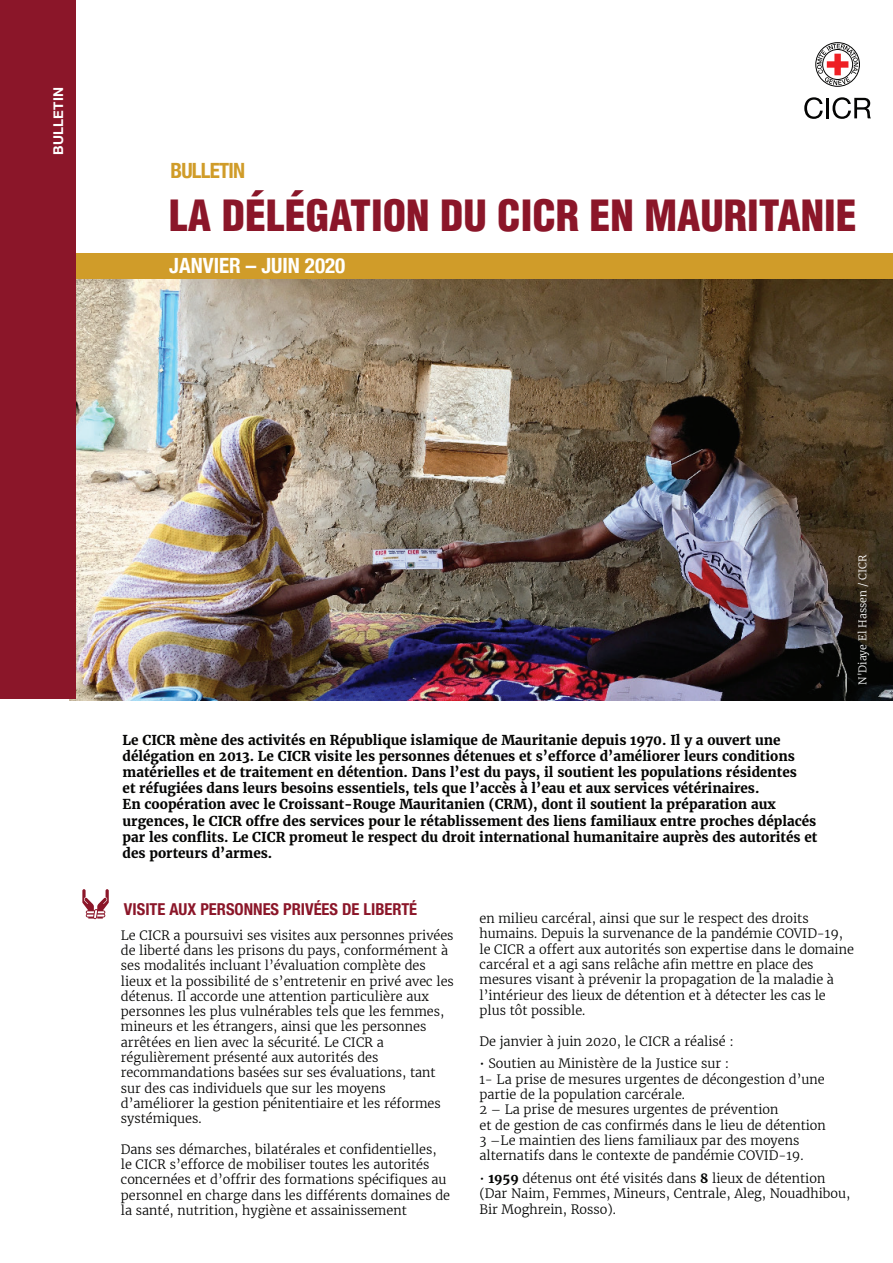
<style>
.page{position:relative;width:893px;height:1263px;background:#fff}
.page>*{position:absolute;margin:0;border:0;box-sizing:border-box;transform-origin:0 0}
.t1{font:900 condensed 42px "Helvetica LT Std";color:#8b1629}
.t2{font:700 condensed 21px "Helvetica Neue";color:#fff}
.t3{font:700 condensed 21px "Helvetica Neue";letter-spacing:-.035em;color:#d09c29}
.t4{font:700 condensed 16.5px "Helvetica Neue LT Pro";color:#8b1629}
.t5{font:700 13.5px/16.2px "Merriweather";color:#050504}
.t6{font:700 13.5px "Helvetica Neue";letter-spacing:.015em;color:#fff}
.t7{font:300 12.75px/15.3px "Merriweather";color:#050504}
.t8{font:300 12.75px/15.3px "Merriweather";color:#040504}
.t9{font:300 10.5px "Merriweather";color:#fff}
.s1{font-weight:700}
</style>
<div class="page">
<img style="left:70px;top:279px;width:823px;height:421px">
<svg style="left:815px;top:42px;width:45px;height:45px"></svg>
<svg style="left:804px;top:97px;width:19px;height:22px"></svg>
<hr style="left:826px;top:98px;width:3px;height:20px;background:#050504">
<svg style="left:832px;top:97px;width:39px;height:22px"></svg>
<div style="left:20px;top:253px;width:873px;height:26px;background:#d09c29"></div>
<div style="left:0;top:0;width:76px;height:699px;background:#8b1629"></div>
<svg style="left:82px;top:889px;width:27px;height:30px"></svg>
<p class="t6" style="left:48px;top:155px;width:69px;rotate:-90deg">BULLETIN</p>
<h2 class="t3" style="left:170px;top:153px;width:76px">BULLETIN</h2>
<h1 class="t1" style="left:169px;top:189px;width:689px">LA DÉLÉGATION DU CICR EN MAURITANIE</h1>
<h2 class="t2" style="left:169px;top:248px;width:177px">JANVIER – JUIN 2020</h2>
<p class="t9" style="left:856px;top:685px;width:132px;rotate:-90deg">N'Diaye El Hassen / CICR</p>
<p class="t5" style="left:123px;top:732px;width:696px">Le CICR mène des activités en République islamique de Mauritanie depuis 1970. Il y a ouvert une délégation en 2013. Le CICR visite les personnes détenues et s’efforce d’améliorer leurs conditions matérielles et de traitement en détention. Dans l’est du pays, il soutient les populations résidentes<br>et réfugiées dans leurs besoins essentiels, tels que l’accès à l’eau et aux services vétérinaires.<br>En coopération avec le Croissant-Rouge Mauritanien (CRM), dont il soutient la préparation aux urgences, le CICR offre des services pour le rétablissement des liens familiaux entre proches déplacés par les conflits. Le CICR promeut le respect du droit international humanitaire auprès des autorités et des porteurs d’armes.</p>
<p class="t4" style="left:124px;top:899px;width:295px">VISITE AUX PERSONNES PRIVÉES DE LIBERTÉ</p>
<p class="t7" style="left:121px;top:927px;width:334px">Le CICR a poursuivi ses visites aux personnes privées de liberté dans les prisons du pays, conformément à ses modalités incluant l’évaluation complète des lieux et la possibilité de s’entretenir en privé avec les détenus. Il accorde une attention particulière aux personnes les plus vulnérables tels que les femmes, mineurs et les étrangers, ainsi que les personnes arrêtées en lien avec la sécurité. Le CICR a régulièrement présenté aux autorités des recommandations basées sur ses évaluations, tant sur des cas individuels que sur les moyens d’améliorer la gestion pénitentiaire et les réformes systémiques.</p>
<p class="t7" style="left:121px;top:1142px;width:331px">Dans ses démarches, bilatérales et confidentielles, le CICR s’efforce de mobiliser toutes les autorités concernées et d’offrir des formations spécifiques au personnel en charge dans les différents domaines de la santé, nutrition, hygiène et assainissement</p>
<p class="t8" style="left:479px;top:911px;width:376px">en milieu carcéral, ainsi que sur le respect des droits humains. Depuis la survenance de la pandémie COVID-19, le CICR a offert aux autorités son expertise dans le domaine carcéral et a agi sans relâche afin mettre en place des mesures visant à prévenir la propagation de la maladie à l’intérieur des lieux de détention et à détecter les cas le plus tôt possible.</p>
<p class="t8" style="left:479px;top:1033px;width:256px">De janvier à juin 2020, le CICR a réalisé :</p>
<p class="t8" style="left:479px;top:1056px;width:348px">• Soutien au Ministère de la Justice sur :<br>1- La prise de mesures urgentes de décongestion d’une partie de la population carcérale.<br>2 – La prise de mesures urgentes de prévention<br>et de gestion de cas confirmés dans le lieu de détention 3 –Le maintien des liens familiaux par des moyens alternatifs dans le contexte de pandémie COVID-19.</p>
<p class="t8" style="left:479px;top:1171px;width:372px">• <span class="s1">1959</span> détenus ont été visités dans <span class="s1">8</span> lieux de détention (Dar Naim, Femmes, Mineurs, Centrale, Aleg, Nouadhibou,<br>Bir Moghrein, Rosso).</p>
</div>
